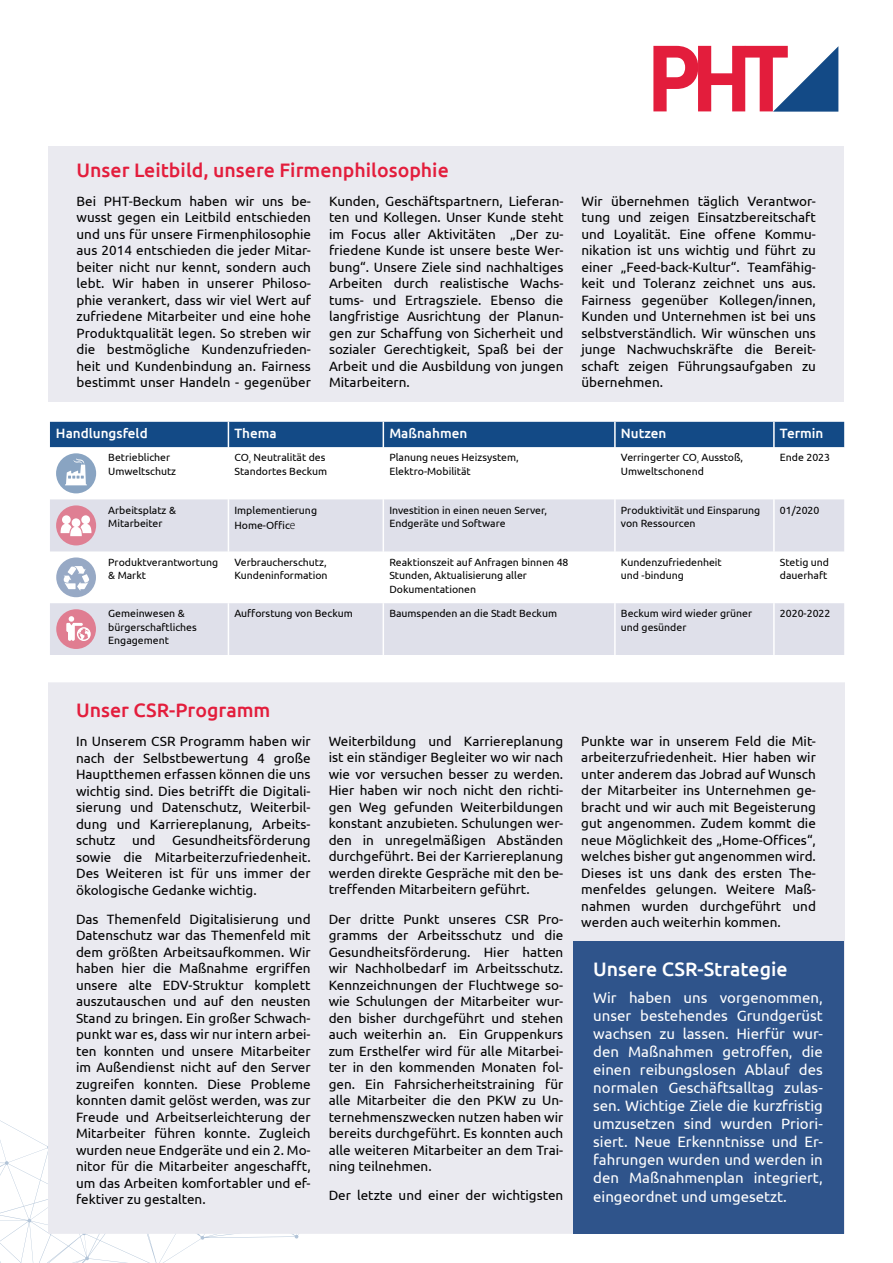
<style>
.page{position:relative;width:893px;height:1263px;background:#fff}
.page>*{position:absolute;margin:0;border:0;box-sizing:border-box;transform-origin:0 0}
.t1{font:500 19.5px "Ubuntu";color:#e31d3c}
.t2{font:500 19.5px "Ubuntu";color:#fff}
.t3{font:15px/18px "Ubuntu";color:#fff;text-align:justify}
.t4{font:13.5px/16.5px "Ubuntu";color:#000;text-align:justify}
.t5{font:500 13.5px "Ubuntu";color:#fff}
.t6{font:10.5px/13.5px "Ubuntu";color:#000}
.s1{font-family:"Myriad Pro";font-weight:300;font-stretch:semi-condensed;font-size:12.6px}
</style>
<div class="page">
<svg style="left:0;top:1120px;width:299px;height:143px"></svg>
<svg style="left:15px;top:1257px;width:73px;height:6px"></svg>
<div style="left:49px;top:146px;width:795px;height:256px;background:#eaeaf0"></div>
<div style="left:48px;top:682px;width:797px;height:552px;background:#eaeaf0"></div>
<svg style="left:50px;top:447px;width:794px;height:47px"></svg>
<svg style="left:50px;top:499px;width:794px;height:156px;fill:#dfe0ea"></svg>
<div style="left:50px;top:422px;width:794px;height:25px;background:#134a86"></div>
<hr style="left:614px;top:422px;width:2px;height:25px;background:#fff">
<hr style="left:773px;top:422px;width:2px;height:25px;background:#fff">
<hr style="left:228px;top:447px;width:1px;height:52px;background:#fff">
<hr style="left:383px;top:447px;width:1px;height:52px;background:#fff">
<hr style="left:614px;top:447px;width:2px;height:52px;background:#fff">
<hr style="left:773px;top:447px;width:2px;height:52px;background:#fff">
<hr style="left:228px;top:499px;width:1px;height:52px;background:#fff">
<hr style="left:383px;top:499px;width:1px;height:52px;background:#fff">
<hr style="left:614px;top:499px;width:2px;height:52px;background:#fff">
<hr style="left:773px;top:499px;width:2px;height:52px;background:#fff">
<hr style="left:228px;top:551px;width:1px;height:52px;background:#fff">
<hr style="left:383px;top:551px;width:1px;height:52px;background:#fff">
<hr style="left:614px;top:551px;width:2px;height:52px;background:#fff">
<hr style="left:773px;top:551px;width:2px;height:52px;background:#fff">
<hr style="left:228px;top:603px;width:1px;height:52px;background:#fff">
<hr style="left:383px;top:603px;width:1px;height:52px;background:#fff">
<hr style="left:614px;top:603px;width:2px;height:52px;background:#fff">
<hr style="left:773px;top:603px;width:2px;height:52px;background:#fff">
<svg style="left:56px;top:453px;width:40px;height:40px"></svg>
<svg style="left:65px;top:458px;width:22px;height:27px"></svg>
<svg style="left:56px;top:505px;width:40px;height:40px"></svg>
<svg style="left:61px;top:515px;width:30px;height:21px"></svg>
<svg style="left:56px;top:557px;width:40px;height:40px"></svg>
<svg style="left:64px;top:566px;width:26px;height:25px"></svg>
<svg style="left:56px;top:609px;width:40px;height:40px"></svg>
<svg style="left:66px;top:616px;width:25px;height:25px"></svg>
<div style="left:573px;top:941px;width:271px;height:293px;background:#2f548b"></div>
<svg style="left:653px;top:46px;width:185px;height:66px"></svg>
<h1 class="t1" style="left:77px;top:157px;width:374px">Unser Leitbild, unsere Firmenphilosophie</h1>
<p class="t4" style="left:77px;top:192px;width:236px">Bei PHT-Beckum haben wir uns be&shy;wusst gegen ein Leitbild entschieden und uns für unsere Firmenphilosophie aus 2014 entschieden die jeder Mitar&shy;beiter nicht nur kennt, sondern auch lebt. Wir haben in unserer Philoso&shy;phie verankert, dass wir viel Wert auf zufriedene Mitarbeiter und eine hohe Produktqualität legen. So streben wir die bestmögliche Kundenzufrieden&shy;heit und Kundenbindung an. Fairness bestimmt unser Handeln - gegenüber</p>
<p class="t4" style="left:329px;top:192px;width:236px">Kunden, Geschäftspartnern, Lieferan&shy;ten und Kollegen. Unser Kunde steht im Focus aller Aktivitäten „Der zu&shy;friedene Kunde ist unsere beste Wer&shy;bung“. Unsere Ziele sind nachhaltiges Arbeiten durch realistische Wachs&shy;tums- und Ertragsziele. Ebenso die langfristige Ausrichtung der Planun&shy;gen zur Schaffung von Sicherheit und sozialer Gerechtigkeit, Spaß bei der Arbeit und die Ausbildung von jungen Mitarbeitern.</p>
<p class="t4" style="left:581px;top:192px;width:236px">Wir übernehmen täglich Verantwor&shy;tung und zeigen Einsatzbereitschaft und Loyalität. Eine offene Kommu&shy;nikation ist uns wichtig und führt zu einer „Feed-back-Kultur“. Teamfähig&shy;keit und Toleranz zeichnet uns aus.<br>Fairness gegenüber Kollegen/innen, Kunden und Unternehmen ist bei uns selbstverständlich. Wir wünschen uns junge Nachwuchskräfte die Bereit&shy;schaft zeigen Führungsaufgaben zu übernehmen.</p>
<p class="t5" style="left:56px;top:425px;width:93px">Handlungsfeld</p>
<p class="t5" style="left:234px;top:425px;width:44px">Thema</p>
<p class="t5" style="left:389px;top:425px;width:79px">Maßnahmen</p>
<p class="t5" style="left:621px;top:425px;width:47px">Nutzen</p>
<p class="t5" style="left:780px;top:425px;width:45px">Termin</p>
<p class="t6" style="left:108px;top:451px;width:69px">Betrieblicher<br>Umweltschutz</p>
<p class="t6" style="left:234px;top:451px;width:94px">CO<sub>²</sub> Neutralität des<br>Standortes Beckum</p>
<p class="t6" style="left:389px;top:451px;width:131px">Planung neues Heizsystem,<br>Elektro-Mobilität</p>
<p class="t6" style="left:621px;top:451px;width:124px">Verringerter CO<sub>²</sub> Ausstoß,<br>Umweltschonend</p>
<p class="t6" style="left:780px;top:451px;width:52px">Ende 2023</p>
<p class="t6" style="left:108px;top:503px;width:69px">Arbeitsplatz &amp;<br>Mitarbeiter</p>
<p class="t6" style="left:234px;top:502px;width:84px;line-height:15.1px">Implementierung<br>Home-Offic<span class="s1">e</span></p>
<p class="t6" style="left:389px;top:503px;width:159px">Investition in einen neuen Server,<br>Endgeräte und Software</p>
<p class="t6" style="left:621px;top:503px;width:141px">Produktivität und Einsparung von Ressourcen</p>
<p class="t6" style="left:780px;top:503px;width:41px">01/2020</p>
<p class="t6" style="left:108px;top:555px;width:111px">Produktverantwortung &amp; Markt</p>
<p class="t6" style="left:234px;top:555px;width:95px">Verbraucherschutz,<br>Kundeninformation</p>
<p class="t6" style="left:389px;top:555px;width:181px">Reaktionszeit auf Anfragen binnen 48<br>Stunden, Aktualisierung aller<br>Dokumentationen</p>
<p class="t6" style="left:621px;top:555px;width:102px">Kundenzufriedenheit und -bindung</p>
<p class="t6" style="left:780px;top:555px;width:51px">Stetig und dauerhaft</p>
<p class="t6" style="left:108px;top:607px;width:90px">Gemeinwesen &amp; bürgerschaftliches<br>Engagement</p>
<p class="t6" style="left:234px;top:607px;width:120px">Aufforstung von Beckum</p>
<p class="t6" style="left:389px;top:607px;width:169px">Baumspenden an die Stadt Beckum</p>
<p class="t6" style="left:621px;top:607px;width:133px">Beckum wird wieder grüner und gesünder</p>
<p class="t6" style="left:780px;top:607px;width:52px">2020-2022</p>
<h1 class="t1" style="left:76px;top:697px;width:196px">Unser CSR-Programm</h1>
<p class="t4" style="left:76px;top:732px;width:236px">In Unserem CSR Programm haben wir nach der Selbstbewertung 4 große Hauptthemen erfassen können die uns wichtig sind. Dies betrifft die Digitali&shy;sierung und Datenschutz, Weiterbil&shy;dung und Karriereplanung, Arbeits&shy;schutz und Gesundheitsförderung sowie die Mitarbeiterzufriedenheit.<br>Des Weiteren ist für uns immer der ökologische Gedanke wichtig.</p>
<p class="t4" style="left:76px;top:910px;width:236px">Das Themenfeld Digitalisierung und Datenschutz war das Themenfeld mit dem größten Arbeitsaufkommen. Wir haben hier die Maßnahme ergriffen unsere alte EDV-Struktur komplett auszutauschen und auf den neusten Stand zu bringen. Ein großer Schwach&shy;punkt war es, dass wir nur intern arbei&shy;ten konnten und unsere Mitarbeiter im Außendienst nicht auf den Server zugreifen konnten. Diese Probleme konnten damit gelöst werden, was zur Freude und Arbeitserleichterung der Mitarbeiter führen konnte. Zugleich wurden neue Endgeräte und ein 2. Mo&shy;nitor für die Mitarbeiter angeschafft, um das Arbeiten komfortabler und ef&shy;fektiver zu gestalten.</p>
<p class="t4" style="left:329px;top:732px;width:236px">Weiterbildung und Karriereplanung ist ein ständiger Begleiter wo wir nach wie vor versuchen besser zu werden.<br>Hier haben wir noch nicht den richti&shy;gen Weg gefunden Weiterbildungen konstant anzubieten. Schulungen wer&shy;den in unregelmäßigen Abständen durchgeführt. Bei der Karriereplanung werden direkte Gespräche mit den be&shy;treffenden Mitarbeitern geführt.</p>
<p class="t4" style="left:329px;top:910px;width:236px">Der dritte Punkt unseres CSR Pro&shy;gramms der Arbeitsschutz und die Gesundheitsförderung. Hier hatten wir Nachholbedarf im Arbeitsschutz.<br>Kennzeichnungen der Fluchtwege so&shy;wie Schulungen der Mitarbeiter wur&shy;den bisher durchgeführt und stehen auch weiterhin an. Ein Gruppenkurs zum Ersthelfer wird für alle Mitarbei&shy;ter in den kommenden Monaten fol&shy;gen. Ein Fahrsicherheitstraining für alle Mitarbeiter die den PKW zu Un&shy;ternehmenszwecken nutzen haben wir bereits durchgeführt. Es konnten auch alle weiteren Mitarbeiter an dem Trai&shy;ning teilnehmen.</p>
<p class="t4" style="left:329px;top:1187px;width:236px">Der letzte und einer der wichtigsten</p>
<p class="t4" style="left:581px;top:732px;width:236px">Punkte war in unserem Feld die Mit&shy;arbeiterzufriedenheit. Hier haben wir unter anderem das Jobrad auf Wunsch der Mitarbeiter ins Unternehmen ge&shy;bracht und wir auch mit Begeisterung gut angenommen. Zudem kommt die neue Möglichkeit des „Home-Offices“, welches bisher gut angenommen wird.<br>Dieses ist uns dank des ersten The&shy;menfeldes gelungen. Weitere Maß&shy;nahmen wurden durchgeführt und werden auch weiterhin kommen.</p>
<h1 class="t2" style="left:593px;top:957px;width:196px">Unsere CSR-Strategie</h1>
<p class="t3" style="left:593px;top:988px;width:231px">Wir haben uns vorgenommen, unser bestehendes Grundgerüst wachsen zu lassen. Hierfür wur&shy;den Maßnahmen getroffen, die einen reibungslosen Ablauf des normalen Geschäftsalltag zulas&shy;sen. Wichtige Ziele die kurzfristig umzusetzen sind wurden Priori&shy;siert. Neue Erkenntnisse und Er&shy;fahrungen wurden und werden in den Maßnahmenplan integriert,</p>
<p class="t3" style="left:593px;top:1187px;width:195px">eingeordnet und umgesetzt.</p>
</div>
